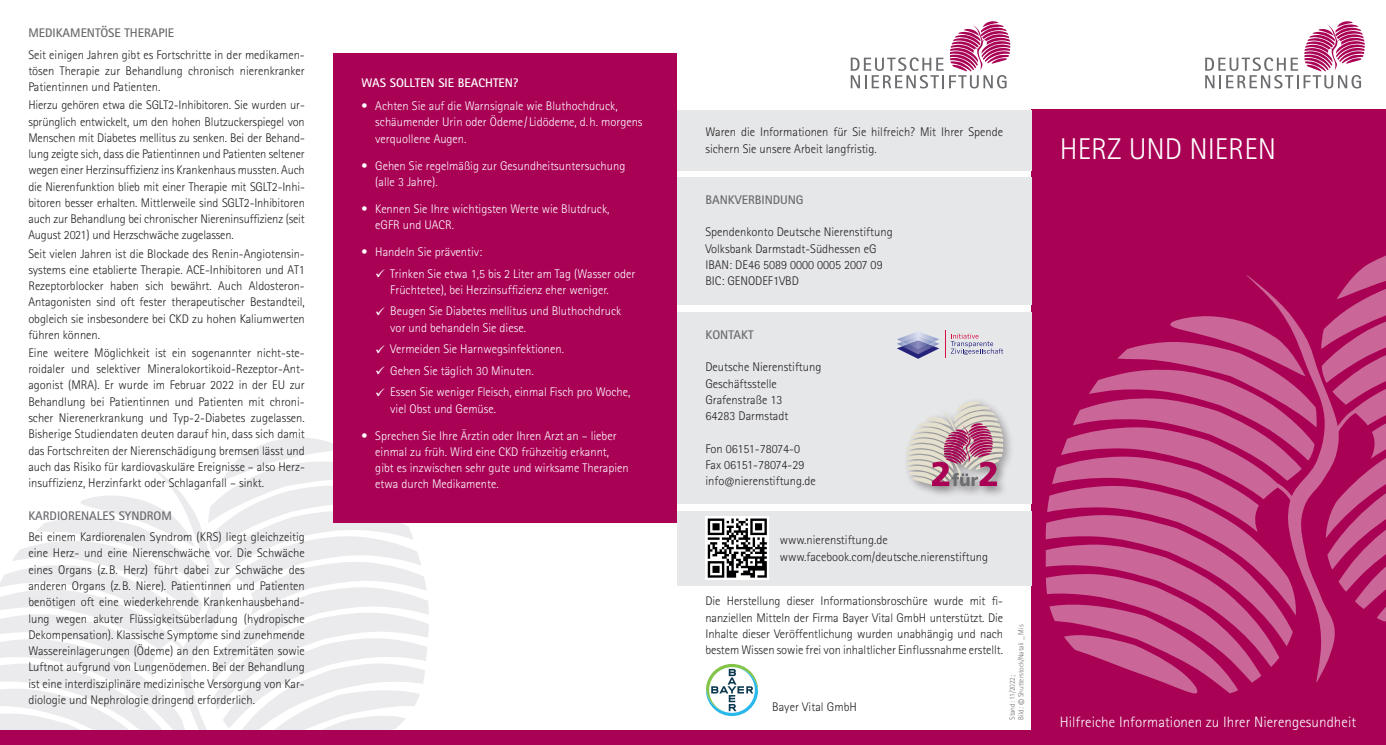
<style>
.page{position:relative;width:1386px;height:745px;background:#fff}
.page>*{position:absolute;margin:0;border:0;box-sizing:border-box;transform-origin:0 0}
.t1{font:300 30px "Rotis Sans Serif Pro Cyr";color:#fff}
.t2{font:300 15px "Rotis Sans Serif Pro Cyr";letter-spacing:.005em;color:#fff}
.t3{font:300 12.5px/16.2px "Rotis Sans Serif Pro Cyr";color:#231f20;text-align:justify}
.t4{font:300 12.5px/16.2px "Rotis Sans Serif Pro Cyr";color:#fff}
.t5{font:700 12.5px "Rotis Sans Serif Pro Cyr";color:#6c6d70}
.t6{font:700 12.5px "Rotis Sans Serif Pro Cyr";color:#fff}
.t7{font:300 7.5px/8.8px "Rotis Sans Serif Pro Cyr";color:#6c6d70}
.s1{font-size:12.5px}
</style>
<div class="page">
<svg style="left:0;top:438px;width:429px;height:292px;fill:#ebebed"></svg>
<div style="left:333px;top:53px;width:344px;height:469px;background:#a90255"></div>
<svg style="left:1205px;top:21px;width:159px;height:67px"></svg>
<div style="left:1031px;top:110px;width:354px;height:634px;background:#a90255"></div>
<svg style="left:1045px;top:256px;width:340px;height:437px"></svg>
<div style="left:0;top:730px;width:1056px;height:14px;background:#a90255"></div>
<div style="left:677px;top:110px;width:354px;height:60px;background:#e6e7e9"></div>
<svg style="left:850px;top:21px;width:160px;height:67px"></svg>
<div style="left:677px;top:510px;width:354px;height:75px;background:#e6e7e9"></div>
<div style="left:677px;top:177px;width:354px;height:128px;background:#e6e7e9"></div>
<div style="left:677px;top:312px;width:354px;height:191px;background:#e6e7e9"></div>
<div style="left:705px;top:516px;width:64px;height:63px;background:linear-gradient(to bottom,#fff,#fff)"></div>
<svg style="left:707px;top:518px;width:60px;height:59px;background:#777778"></svg>
<svg style="left:897px;top:332px;width:42px;height:26px"></svg>
<img style="left:902px;top:336px;width:32px;height:8px">
<img style="left:907px;top:340px;width:21px;height:9px">
<svg style="left:945px;top:330px;width:58px;height:27px"></svg>
<div style="left:903px;top:397px;width:111px;height:100px;background:#231f20;opacity:.5"></div>
<svg style="left:906px;top:401px;width:97px;height:85px"></svg>
<svg style="left:706px;top:663px;width:52px;height:52px"></svg>
<p class="t5" style="left:28px;top:25px;width:147px">MEDIKAMENTÖSE THERAPIE</p>
<p class="t3" style="left:28px;top:47px;width:278px">Seit einigen Jahren gibt es Fortschritte in der medikamen&shy;tösen Therapie zur Behandlung chronisch nierenkranker Patientinnen und Patienten.</p>
<p class="t3" style="left:28px;top:97px;width:278px">Hierzu gehören etwa die SGLT2-Inhibitoren. Sie wurden ur&shy;sprünglich entwickelt, um den hohen Blutzuckerspiegel von Menschen mit Diabetes mellitus zu senken. Bei der Behand&shy;lung zeigte sich, dass die Patientinnen und Patienten seltener wegen einer Herzinsuffizienz ins Krankenhaus mussten. Auch die Nierenfunktion blieb mit einer Therapie mit SGLT2-Inhi&shy;bitoren besser erhalten. Mittlerweile sind SGLT2-Inhibitoren auch zur Behandlung bei chronischer Niereninsuffizienz (seit August 2021) und Herzschwäche zugelassen.</p>
<p class="t3" style="left:28px;top:245px;width:278px">Seit vielen Jahren ist die Blockade des Renin-Angiotensin&shy;systems eine etablierte Therapie. ACE-Inhibitoren und AT1<br>Rezeptorblocker haben sich bewährt. Auch Aldosteron-Antagonisten sind oft fester therapeutischer Bestandteil, obgleich sie insbesondere bei CKD zu hohen Kaliumwerten führen können.</p>
<p class="t3" style="left:28px;top:344px;width:278px">Eine weitere Möglichkeit ist ein sogenannter nicht-ste&shy;roidaler und selektiver Mineralokortikoid-Rezeptor-Ant&shy;agonist (MRA). Er wurde im Februar 2022 in der EU zur Behandlung bei Patientinnen und Patienten mit chroni&shy;scher Nierenerkrankung und Typ-2-Diabetes zugelassen.<br>Bisherige Studiendaten deuten darauf hin, dass sich damit das Fortschreiten der Nierenschädigung bremsen lässt und auch das Risiko für kardiovaskuläre Ereignisse – also Herz&shy;insuffizienz, Herzinfarkt oder Schlaganfall – sinkt.</p>
<p class="t5" style="left:28px;top:507px;width:145px">KARDIORENALES SYNDROM</p>
<p class="t3" style="left:28px;top:528px;width:278px">Bei einem Kardiorenalen Syndrom (KRS) liegt gleichzeitig eine Herz- und eine Nierenschwäche vor. Die Schwäche eines Organs (z.B. Herz) führt dabei zur Schwäche des anderen Organs (z.B. Niere). Patientinnen und Patienten benötigen oft eine wiederkehrende Krankenhausbehand&shy;lung wegen akuter Flüssigkeitsüberladung (hydropische Dekompensation). Klassische Symptome sind zunehmende Wassereinlagerungen (Ödeme) an den Extremitäten sowie Luftnot aufgrund von Lungenödemen. Bei der Behandlung ist eine interdisziplinäre medizinische Versorgung von Kar&shy;diologie und Nephrologie dringend erforderlich.</p>
<p class="t6" style="left:361px;top:75px;width:158px">WAS SOLLTEN SIE BEACHTEN?</p>
<p class="t4" style="left:375px;top:98px;width:269px;text-indent:-14px">• Achten Sie auf die Warnsignale wie Bluthochdruck, schäumender Urin oder Ödeme/Lidödeme, d.h. morgens verquollene Augen.</p>
<p class="t4" style="left:375px;top:157px;width:251px;text-indent:-14px">• Gehen Sie regelmäßig zur Gesundheitsuntersuchung (alle 3 Jahre).</p>
<p class="t4" style="left:375px;top:200px;width:236px;text-indent:-14px">• Kennen Sie Ihre wichtigsten Werte wie Blutdruck, eGFR und UACR.</p>
<p class="t4" style="left:361px;top:244px;width:122px">• Handeln Sie präventiv:</p>
<p class="t4" style="left:390px;top:265px;width:247px;text-indent:-15px">✓ Trinken Sie etwa 1,5 bis 2 Liter am Tag (Wasser oder<br>Früchtetee), bei Herzinsuffizienz eher weniger.</p>
<p class="t4" style="left:390px;top:303px;width:232px;text-indent:-15px">✓ Beugen Sie Diabetes mellitus und Bluthochdruck vor und behandeln Sie diese.</p>
<p class="t4" style="left:375px;top:341px;width:190px">✓ Vermeiden Sie Harnwegsinfektionen.</p>
<p class="t4" style="left:375px;top:362px;width:160px">✓ Gehen Sie täglich 30 Minuten.</p>
<p class="t4" style="left:390px;top:384px;width:241px;text-indent:-15px">✓ Essen Sie weniger Fleisch, einmal Fisch pro Woche, viel Obst und Gemüse.</p>
<p class="t4" style="left:375px;top:427px;width:255px;text-indent:-14px">• Sprechen Sie Ihre Ärztin oder Ihren Arzt an – lieber einmal zu früh. Wird eine CKD frühzeitig erkannt, gibt es inzwischen sehr gute und wirksame Therapien etwa durch Medikamente.</p>
<p class="t3" style="left:705px;top:124px;width:299px">Waren die Informationen für Sie hilfreich? Mit Ihrer Spende sichern Sie unsere Arbeit langfristig.</p>
<p class="t5" style="left:705px;top:192px;width:100px">BANKVERBINDUNG</p>
<p class="t3" style="left:705px;top:224px;width:189px;text-align:left">Spendenkonto Deutsche Nierenstiftung<br>Volksbank Darmstadt-Südhessen eG<br>IBAN: DE46 5089 0000 0005 2007 09<br>BIC: GENODEF1VBD</p>
<p class="t5" style="left:705px;top:326px;width:50px">KONTAKT</p>
<p class="t3" style="left:705px;top:359px;width:117px;text-align:left">Deutsche Nierenstiftung<br>Geschäftsstelle<br>Grafenstraße 13<br>64283 Darmstadt</p>
<p class="t3" style="left:705px;top:440px;width:112px;text-align:left">Fon 06151-78074-0<br>Fax 06151-78074-29 info@nierenstiftung.de</p>
<p class="t3" style="left:780px;top:532px;width:210px">www.nierenstiftung.de www.facebook.com/deutsche.nierenstiftung</p>
<p class="t3" style="left:705px;top:593px;width:299px">Die Herstellung dieser Informationsbroschüre wurde mit fi&shy;nanziellen Mitteln der Firma Bayer Vital GmbH unterstützt. Die Inhalte dieser Veröffentlichung wurden unabhängig und nach bestem Wissen sowie frei von inhaltlicher Einflussnahme erstellt.</p>
<p class="t7" style="left:1008px;top:719px;width:97px;rotate:-90deg">Stand: 11/2022;<br>Bild: <span class="s1">©</span> Shutterstock/Natali _ Mis</p>
<p class="t3" style="left:772px;top:698px;width:86px">Bayer Vital GmbH</p>
<h1 class="t1" style="left:1059px;top:132px;width:218px">HERZ UND NIEREN</h1>
<p class="t2" style="left:1059px;top:712px;width:298px">Hilfreiche Informationen zu Ihrer Nierengesundheit</p>
</div>
